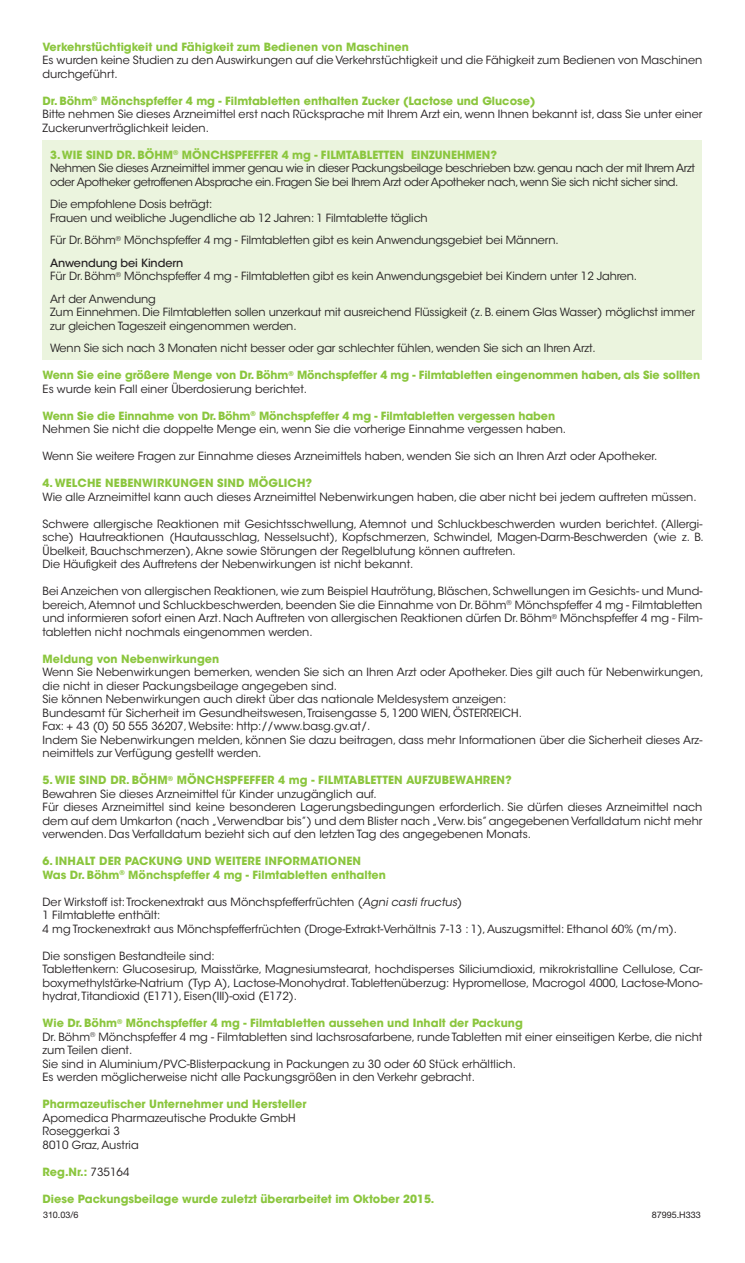
<style>
.page{position:relative;width:745px;height:1263px;background:#fff}
.page>*{position:absolute;margin:0;border:0;box-sizing:border-box;transform-origin:0 0}
.t1{font:11.25px/13.5px "ITC Avant Garde Std";color:#231f20}
.t2{font:700 11.25px/13.5px "ITC Avant Garde Std";color:#8bc63e}
.t3{font:11.25px/13.5px "ITC Avant Garde Std";letter-spacing:-.03em;color:#231f20}
.t4{font:9px "Helvetica Neue CE";color:#231f20}
.s1{font-weight:700;color:#8bc63e}
.s2{font-weight:500}
.s3{font-weight:400;color:#231f20}
.s4{font-style:italic}
</style>
<div class="page">
<div style="left:43px;top:140px;width:659px;height:220px;background:#ebf4de"></div>
<p class="t2" style="left:43px;top:40px;width:367px">Verkehrstüchtigkeit und Fähigkeit zum Bedienen von Maschinen</p>
<p class="t1" style="left:43px;top:54px;width:661px">Es wurden keine Studien zu den Auswirkungen auf die Verkehrstüchtigkeit und die Fähigkeit zum Bedienen von Maschinen durchgeführt.</p>
<p class="t1" style="left:43px;top:94px;width:661px"><span class="s1">Dr. Böhm</span><sup>®</sup> <span class="s1">Mönchspfeffer 4 mg - Filmtabletten enthalten Zucker (Lactose und Glucose)<br></span>Bitte nehmen Sie dieses Arzneimittel erst nach Rücksprache mit Ihrem Arzt ein, wenn Ihnen bekannt ist, dass Sie unter einer<br>Zuckerunverträglichkeit leiden.</p>
<p class="t3" style="left:50px;top:148px;width:646px"><span class="s1">3. WIE SIND DR. BÖHM</span><sup>®</sup> <span class="s1">MÖNCHSPFEFFER 4 mg - FILMTABLETTEN EINZUNEHMEN?<br></span>Nehmen Sie dieses Arzneimittel immer genau wie in dieser Packungsbeilage beschrieben bzw. genau nach der mit Ihrem Arzt oder Apotheker getroffenen Absprache ein. Fragen Sie bei Ihrem Arzt oder Apotheker nach, wenn Sie sich nicht sicher sind.</p>
<p class="t1" style="left:50px;top:198px;width:379px">Die empfohlene Dosis beträgt:<br>Frauen und weibliche Jugendliche ab 12 Jahren: 1 Filmtablette täglich</p>
<p class="t1" style="left:50px;top:229px;width:510px;line-height:22.5px">Für Dr. Böhm<sup>®</sup> Mönchspfeffer 4 mg - Filmtabletten gibt es kein Anwendungsgebiet bei Männern.<br><span class="s2">Anwendung bei Kindern</span></p>
<p class="t1" style="left:50px;top:265px;width:588px;line-height:22.5px">Für Dr. Böhm<sup>®</sup> Mönchspfeffer 4 mg - Filmtabletten gibt es kein Anwendungsgebiet bei Kindern unter 12 Jahren.<br>Art der Anwendung</p>
<p class="t1" style="left:50px;top:306px;width:646px">Zum Einnehmen. Die Filmtabletten sollen unzerkaut mit ausreichend Flüssigkeit (z. B. einem Glas Wasser) möglichst immer zur gleichen Tageszeit eingenommen werden.</p>
<p class="t1" style="left:50px;top:342px;width:547px">Wenn Sie sich nach 3 Monaten nicht besser oder gar schlechter fühlen, wenden Sie sich an Ihren Arzt.</p>
<p class="t2" style="left:43px;top:368px;width:658px">Wenn Sie eine größere Menge von Dr. Böhm<sup>®</sup> Mönchspfeffer 4 mg - Filmtabletten eingenommen haben, als Sie sollten<br><span class="s3">Es wurde kein Fall einer Überdosierung berichtet.</span></p>
<p class="t1" style="left:43px;top:409px;width:524px"><span class="s1">Wenn Sie die Einnahme von Dr. Böhm</span><sup>®</sup> <span class="s1">Mönchspfeffer 4 mg - Filmtabletten vergessen haben<br></span>Nehmen Sie nicht die doppelte Menge ein, wenn Sie die vorherige Einnahme vergessen haben.</p>
<p class="t1" style="left:43px;top:450px;width:616px">Wenn Sie weitere Fragen zur Einnahme dieses Arzneimittels haben, wenden Sie sich an Ihren Arzt oder Apotheker.</p>
<p class="t2" style="left:43px;top:476px;width:271px">4. WELCHE NEBENWIRKUNGEN SIND MÖGLICH?</p>
<p class="t1" style="left:43px;top:490px;width:655px">Wie alle Arzneimittel kann auch dieses Arzneimittel Nebenwirkungen haben, die aber nicht bei jedem auftreten müssen.</p>
<p class="t1" style="left:43px;top:517px;width:662px">Schwere allergische Reaktionen mit Gesichtsschwellung, Atemnot und Schluckbeschwerden wurden berichtet. (Allergi&shy;sche) Hautreaktionen (Hautausschlag, Nesselsucht), Kopfschmerzen, Schwindel, Magen-Darm-Beschwerden (wie z. B.<br>Übelkeit, Bauchschmerzen), Akne sowie Störungen der Regelblutung können auftreten.<br>Die Häufigkeit des Auftretens der Nebenwirkungen ist nicht bekannt.</p>
<p class="t1" style="left:43px;top:585px;width:661px;text-align:justify">Bei Anzeichen von allergischen Reaktionen, wie zum Beispiel Hautrötung, Bläschen, Schwellungen im Gesichts- und Mund&shy;bereich, Atemnot und Schluckbeschwerden, beenden Sie die Einnahme von Dr. Böhm<sup>®</sup> Mönchspfeffer 4 mg - Filmtabletten und informieren sofort einen Arzt. Nach Auftreten von allergischen Reaktionen dürfen Dr. Böhm<sup>®</sup> Mönchspfeffer 4 mg - Film&shy;tabletten nicht nochmals eingenommen werden.</p>
<p class="t2" style="left:43px;top:652px;width:178px">Meldung von Nebenwirkungen</p>
<p class="t1" style="left:43px;top:666px;width:662px">Wenn Sie Nebenwirkungen bemerken, wenden Sie sich an Ihren Arzt oder Apotheker. Dies gilt auch für Nebenwirkungen, die nicht in dieser Packungsbeilage angegeben sind.<br>Sie können Nebenwirkungen auch direkt über das nationale Meldesystem anzeigen:<br>Bundesamt für Sicherheit im Gesundheitswesen, Traisengasse 5, 1200 WIEN, ÖSTERREICH.<br>Fax: + 43 (0) 50 555 36207, Website: http://www.basg.gv.at/.<br>Indem Sie Nebenwirkungen melden, können Sie dazu beitragen, dass mehr Informationen über die Sicherheit dieses Arz&shy;neimittels zur Verfügung gestellt werden.</p>
<p class="t1" style="left:43px;top:774px;width:661px"><span class="s1">5. WIE SIND DR. BÖHM</span><sup>®</sup> <span class="s1">MÖNCHSPFEFFER 4 mg - FILMTABLETTEN AUFZUBEWAHREN?<br></span>Bewahren Sie dieses Arzneimittel für Kinder unzugänglich auf.<br>Für dieses Arzneimittel sind keine besonderen Lagerungsbedingungen erforderlich. Sie dürfen dieses Arzneimittel nach dem auf dem Umkarton (nach „Verwendbar bis”) und dem Blister nach „Verw. bis” angegebenen Verfalldatum nicht mehr verwenden. Das Verfalldatum bezieht sich auf den letzten Tag des angegebenen Monats.</p>
<p class="t2" style="left:43px;top:854px;width:344px">6. INHALT DER PACKUNG UND WEITERE INFORMATIONEN<br>Was Dr. Böhm<sup>®</sup> Mönchspfeffer 4 mg - Filmtabletten enthalten</p>
<p class="t1" style="left:43px;top:895px;width:635px">Der Wirkstoff ist: Trockenextrakt aus Mönchspfefferfrüchten (<span class="s4">Agni casti fructus</span>)<br>1 Filmtablette enthält:<br>4 mg Trockenextrakt aus Mönchspfefferfrüchten (Droge-Extrakt-Verhältnis 7-13 : 1), Auszugsmittel: Ethanol 60% (m/m).</p>
<p class="t1" style="left:43px;top:949px;width:661px">Die sonstigen Bestandteile sind:<br>Tablettenkern: Glucosesirup, Maisstärke, Magnesiumstearat, hochdisperses Siliciumdioxid, mikrokristalline Cellulose, Car&shy;boxymethylstärke-Natrium (Typ A), Lactose-Monohydrat. Tablettenüberzug: Hypromellose, Macrogol 4000, Lactose-Mono&shy;hydrat, Titandioxid (E171), Eisen(III)-oxid (E172).</p>
<p class="t1" style="left:43px;top:1017px;width:661px"><span class="s1">Wie Dr. Böhm</span><sup>®</sup> <span class="s1">Mönchspfeffer 4 mg - Filmtabletten aussehen und Inhalt der Packung<br></span>Dr. Böhm<sup>®</sup> Mönchspfeffer 4 mg - Filmtabletten sind lachsrosafarbene, runde Tabletten mit einer einseitigen Kerbe, die nicht zum Teilen dient.<br>Sie sind in Aluminium/PVC-Blisterpackung in Packungen zu 30 oder 60 Stück erhältlich.<br>Es werden möglicherweise nicht alle Packungsgrößen in den Verkehr gebracht.</p>
<p class="t2" style="left:43px;top:1097px;width:265px">Pharmazeutischer Unternehmer und Hersteller</p>
<p class="t1" style="left:43px;top:1111px;width:254px">Apomedica Pharmazeutische Produkte GmbH<br>Roseggerkai 3<br>8010 Graz, Austria</p>
<p class="t2" style="left:43px;top:1165px;width:88px">Reg.Nr.: <span class="s3">735164</span></p>
<p class="t2" style="left:43px;top:1192px;width:393px">Diese Packungsbeilage wurde zuletzt überarbeitet im Oktober 2015.</p>
<p class="t4" style="left:43px;top:1209px;width:37px">310.03/6</p>
<p class="t4" style="left:651px;top:1209px;width:51px">87995.H333</p>
</div>
